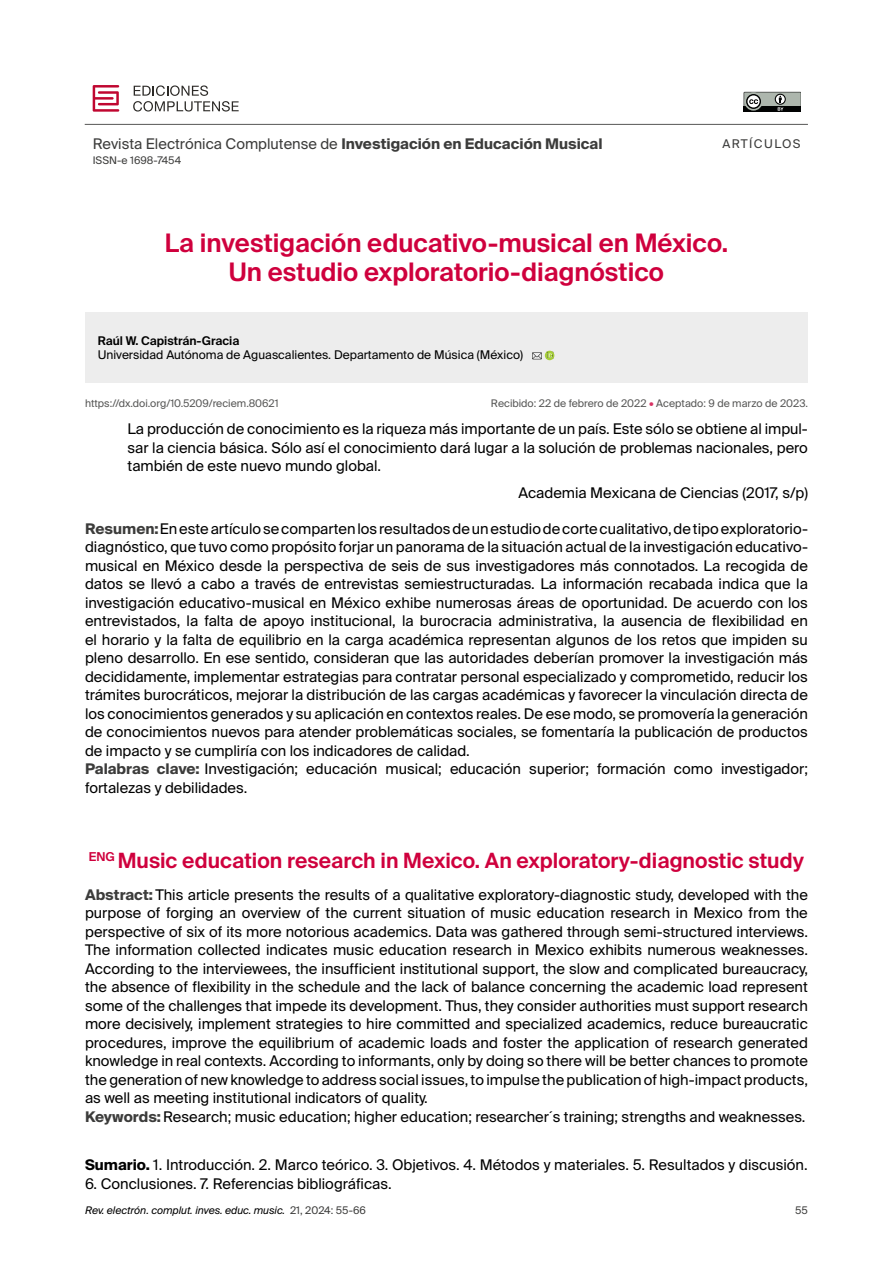
<style>
.page{position:relative;width:893px;height:1263px;background:#fff}
.page>*{position:absolute;margin:0;border:0;box-sizing:border-box;transform-origin:0 0}
._000-Título_original_ES{font:600 25.5px/29px "Suisse Intl";color:#cf003d;text-align:center}
._000-Título_traducido_EN{font:600 21px "Suisse Intl";color:#cf003d}
._000_Resumen_abstract_ES{font:14.7px/18.5px "Suisse Intl";color:#000;text-align:justify}
._000-Citas{font:14.7px/18.5px "Suisse Intl";color:#000;text-align:justify}
._000-Palabras_clave_keywords{font:14.7px/18.5px "Suisse Intl";color:#000}
.Sumario{font:14.7px "Suisse Intl";color:#000}
._00-REVISTA{font:14.7px "Suisse Intl";color:#3c3c3b}
._000-Autor{font:12px "Suisse Intl";color:#000}
._000-Autor-2{font:600 12px "Suisse Intl";color:#000}
.Normal_1er_parr{font:12px "Suisse Intl";letter-spacing:.12em;color:#3c3c3b}
._000-FECHAS{font:10.5px "Suisse Intl";color:#575756}
.t1{font:italic 10.5px "Suisse Intl";color:#000}
.Normal_1er_parr-2{font:10.5px "Suisse Intl";color:#3c3c3b}
.s1{font-weight:700}
.s2{color:#d83364}
.s3{font-weight:700;color:#3c3c3b}
.s4{font-style:normal;color:#3c3c3b}
</style>
<div class="page">
<hr style="left:85px;top:124px;width:723px;height:1px;background:#575756">
<svg style="left:744px;top:92px;width:56px;height:19px"></svg>
<svg style="left:93px;top:85px;width:26px;height:26px"></svg>
<svg style="left:133px;top:85px;width:106px;height:26px"></svg>
<div style="left:85px;top:313px;width:723px;height:70px;background:#ededed"></div>
<svg style="left:532px;top:351px;width:22px;height:9px"></svg>
<p class="_00-REVISTA" style="left:93px;top:135px;width:511px">Revista Electrónica Complutense de <span class="s1">Investigación en Educación Musical</span></p>
<p class="Normal_1er_parr-2" style="left:93px;top:154px;width:90px">ISSN-e 1698-7454</p>
<p class="Normal_1er_parr" style="left:722px;top:136px;width:80px">ARTÍCULOS</p>
<p class="_000-Título_original_ES" style="left:165px;top:228px;width:565px">La investigación educativo-musical en México.<br>Un estudio exploratorio-diagnóstico</p>
<p class="_000-Autor-2" style="left:98px;top:334px;width:143px">Raúl W. Capistrán-Gracia</p>
<p class="_000-Autor" style="left:98px;top:348px;width:427px">Universidad Autónoma de Aguascalientes. Departamento de Música (México)</p>
<p class="_000-FECHAS" style="left:85px;top:397px;width:195px">https://dx.doi.org/10.5209/reciem.80621</p>
<p class="_000-FECHAS" style="left:491px;top:397px;width:318px">Recibido: 22 de febrero de 2022 <span class="s2">•</span> Aceptado: 9 de marzo de 2023.</p>
<p class="_000-Citas" style="left:128px;top:420px;width:682px">La producción de conocimiento es la riqueza más importante de un país. Este sólo se obtiene al impul&shy;sar la ciencia básica. Sólo así el conocimiento dará lugar a la solución de problemas nacionales, pero también de este nuevo mundo global.</p>
<p class="_000-Citas" style="left:518px;top:484px;width:291px">Academia Mexicana de Ciencias (2017, s/p)</p>
<p class="_000_Resumen_abstract_ES" style="left:85px;top:519px;width:724px"><span class="s3">Resumen:</span>En este artículo se comparten los resultados de un estudio de corte cualitativo, de tipo exploratorio&shy;diagnóstico, que tuvo como propósito forjar un panorama de la situación actual de la investigación educativo&shy;musical en México desde la perspectiva de seis de sus investigadores más connotados. La recogida de datos se llevó a cabo a través de entrevistas semiestructuradas. La información recabada indica que la investigación educativo-musical en México exhibe numerosas áreas de oportunidad. De acuerdo con los entrevistados, la falta de apoyo institucional, la burocracia administrativa, la ausencia de flexibilidad en el horario y la falta de equilibrio en la carga académica representan algunos de los retos que impiden su pleno desarrollo. En ese sentido, consideran que las autoridades deberían promover la investigación más decididamente, implementar estrategias para contratar personal especializado y comprometido, reducir los trámites burocráticos, mejorar la distribución de las cargas académicas y favorecer la vinculación directa de los conocimientos generados y su aplicación en contextos reales. De ese modo, se promovería la generación de conocimientos nuevos para atender problemáticas sociales, se fomentaría la publicación de productos de impacto y se cumpliría con los indicadores de calidad.</p>
<p class="_000-Palabras_clave_keywords" style="left:85px;top:760px;width:724px"><span class="s3">Palabras clave:</span> Investigación; educación musical; educación superior; formación como investigador; fortalezas y debilidades.</p>
<p class="_000-Título_traducido_EN" style="left:89px;top:849px;width:716px"><sup>ENG</sup> Music education research in Mexico. An exploratory-diagnostic study</p>
<p class="_000_Resumen_abstract_ES" style="left:85px;top:885px;width:724px"><span class="s3">Abstract:</span> This article presents the results of a qualitative exploratory-diagnostic study, developed with the purpose of forging an overview of the current situation of music education research in Mexico from the perspective of six of its more notorious academics. Data was gathered through semi-structured interviews.<br>The information collected indicates music education research in Mexico exhibits numerous weaknesses.<br>According to the interviewees, the insufficient institutional support, the slow and complicated bureaucracy, the absence of flexibility in the schedule and the lack of balance concerning the academic load represent some of the challenges that impede its development. Thus, they consider authorities must support research more decisively, implement strategies to hire committed and specialized academics, reduce bureaucratic procedures, improve the equilibrium of academic loads and foster the application of research generated knowledge in real contexts. According to informants, only by doing so there will be better chances to promote the generation of new knowledge to address social issues, to impulse the publication of high-impact products, as well as meeting institutional indicators of quality.</p>
<p class="_000-Palabras_clave_keywords" style="left:85px;top:1107px;width:722px"><span class="s3">Keywords:</span>Research; music education; higher education; researcher´s training; strengths and weaknesses.</p>
<p class="Sumario" style="left:85px;top:1156px;width:724px"><span class="s1">Sumario.</span> 1. Introducción. 2. Marco teórico. 3. Objetivos. 4. Métodos y materiales. 5. Resultados y discusión.</p>
<p class="Sumario" style="left:85px;top:1175px;width:308px">6. Conclusiones. 7. Referencias bibliográficas.</p>
<p class="t1" style="left:85px;top:1204px;width:282px">Rev. electrón. complut. inves. educ. music. <span class="s4">21, 2024: 55-66</span></p>
<p class="Normal_1er_parr-2" style="left:795px;top:1204px;width:14px">55</p>
</div>
